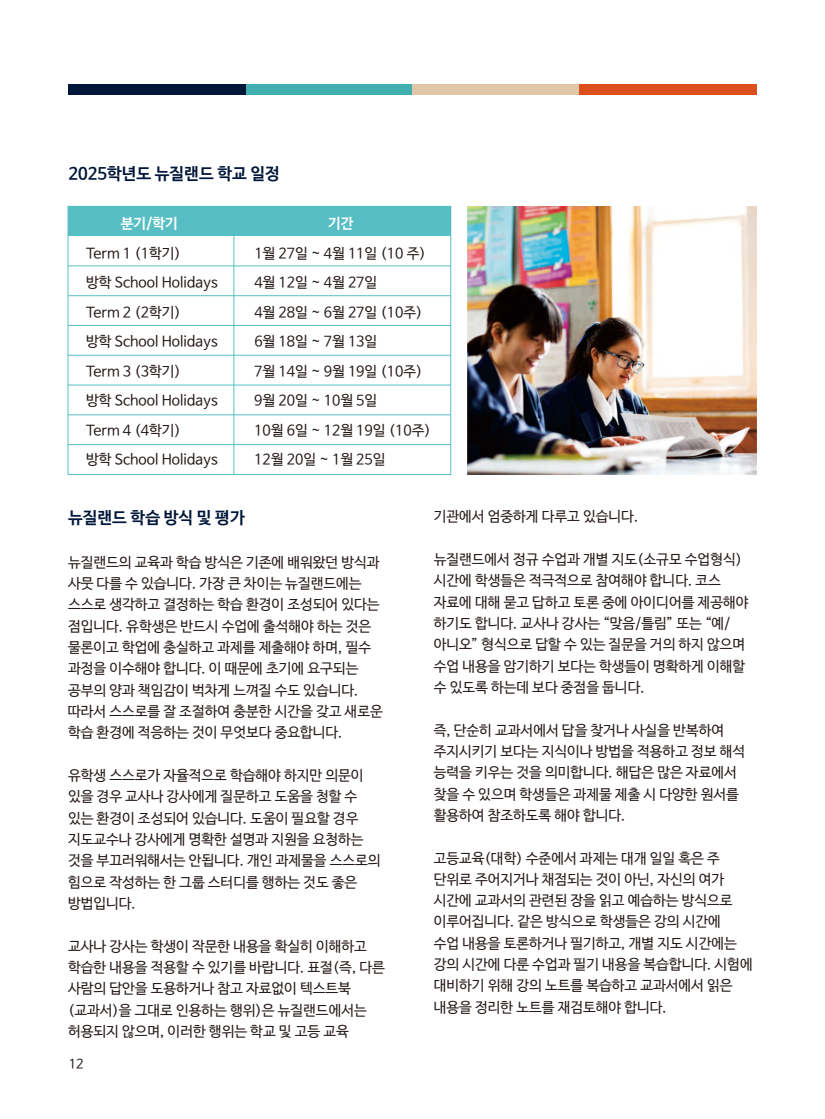
<style>
.page{position:relative;width:825px;height:1119px;background:#fff}
.page>*{position:absolute;margin:0;border:0;box-sizing:border-box;transform-origin:0 0}
.t1{font:700 16.5px "Nanum Barun Gothic";color:#011639}
.t2{font:14.25px/29.5px "Nanum Barun Gothic";color:#231916}
.t3{font:700 14.25px "Nanum Barun Gothic";color:#fff}
.t4{font:12.75px "Nanum Barun Gothic";color:#231916}
</style>
<div class="page">
<div style="left:68px;top:206px;width:383px;height:30px;background:#57bfc4"></div>
<div style="left:68px;top:206px;width:383px;height:269px;border:1px solid #57bfc4"></div>
<hr style="left:68px;top:265px;width:383px;height:1px;background:#57bfc4">
<hr style="left:68px;top:295px;width:383px;height:1px;background:#57bfc4">
<hr style="left:68px;top:325px;width:383px;height:1px;background:#57bfc4">
<hr style="left:68px;top:355px;width:383px;height:1px;background:#57bfc4">
<hr style="left:68px;top:384px;width:383px;height:1px;background:#57bfc4">
<hr style="left:68px;top:414px;width:383px;height:1px;background:#57bfc4">
<hr style="left:68px;top:444px;width:383px;height:1px;background:#57bfc4">
<hr style="left:233px;top:206px;width:1px;height:268px;background:#57bfc4">
<img style="left:468px;top:206px;width:289px;height:268px">
<div style="left:68px;top:84px;width:178px;height:11px;background:#011639"></div>
<div style="left:246px;top:84px;width:166px;height:11px;background:#41afb0"></div>
<div style="left:412px;top:84px;width:167px;height:11px;background:#dec6a6"></div>
<div style="left:579px;top:84px;width:178px;height:11px;background:#dd4f1c"></div>
<p class="t1" style="left:69px;top:165px;width:213px">2025학년도 뉴질랜드 학교 일정</p>
<p class="t3" style="left:121px;top:215px;width:59px">분기/학기</p>
<p class="t3" style="left:328px;top:215px;width:27px">기간</p>
<p class="t2" style="left:86px;top:239px;width:133px">Term 1 (1학기)<br>방학 School Holidays<br>Term 2 (2학기)<br>방학 School Holidays<br>Term 3 (3학기)<br>방학 School Holidays<br>Term 4 (4학기)<br>방학 School Holidays</p>
<p class="t2" style="left:254px;top:239px;width:178px">1월 27일 ~ 4월 11일 (10 주)<br>4월 12일 ~ 4월 27일<br>4월 28일 ~ 6월 27일 (10주)<br>6월 18일 ~ 7월 13일<br>7월 14일 ~ 9월 19일 (10주)<br>9월 20일 ~ 10월 5일<br>10월 6일 ~ 12월 19일 (10주)<br>12월 20일 ~ 1월 25일</p>
<p class="t1" style="left:68px;top:509px;width:178px">뉴질랜드 학습 방식 및 평가</p>
<p class="t2" style="left:434px;top:502px;width:206px">기관에서 엄중하게 다루고 있습니다.</p>
<p class="t2" style="left:68px;top:548px;width:313px">뉴질랜드의 교육과 학습 방식은 기존에 배워왔던 방식과</p>
<p class="t2" style="left:434px;top:545px;width:310px">뉴질랜드에서 정규 수업과 개별 지도(소규모 수업형식)</p>
<p class="t2" style="left:68px;top:569px;width:295px">사뭇 다를 수 있습니다. 가장 큰 차이는 뉴질랜드에는</p>
<p class="t2" style="left:434px;top:566px;width:289px">시간에 학생들은 적극적으로 참여해야 합니다. 코스</p>
<p class="t2" style="left:68px;top:590px;width:313px">스스로 생각하고 결정하는 학습 환경이 조성되어 있다는</p>
<p class="t2" style="left:434px;top:588px;width:316px">자료에 대해 묻고 답하고 토론 중에 아이디어를 제공해야</p>
<p class="t2" style="left:68px;top:612px;width:305px">점입니다. 유학생은 반드시 수업에 출석해야 하는 것은</p>
<p class="t2" style="left:434px;top:609px;width:298px">하기도 합니다. 교사나 강사는 “맞음/틀림” 또는 “예/</p>
<p class="t2" style="left:68px;top:633px;width:305px">물론이고 학업에 충실하고 과제를 제출해야 하며, 필수</p>
<p class="t2" style="left:434px;top:630px;width:313px">아니오” 형식으로 답할 수 있는 질문을 거의 하지 않으며</p>
<p class="t2" style="left:68px;top:654px;width:292px">과정을 이수해야 합니다. 이 때문에 초기에 요구되는</p>
<p class="t2" style="left:434px;top:652px;width:313px">수업 내용을 암기하기 보다는 학생들이 명확하게 이해할</p>
<p class="t2" style="left:68px;top:676px;width:292px">공부의 양과 책임감이 벅차게 느껴질 수도 있습니다.</p>
<p class="t2" style="left:434px;top:673px;width:212px">수 있도록 하는데 보다 중점을 둡니다.</p>
<p class="t2" style="left:68px;top:701px;width:316px;line-height:21.3px">따라서 스스로를 잘 조절하여 충분한 시간을 갖고 새로운 학습 환경에 적응하는 것이 무엇보다 중요합니다.</p>
<p class="t2" style="left:434px;top:720px;width:313px;line-height:21.3px">즉, 단순히 교과서에서 답을 찾거나 사실을 반복하여 주지시키기 보다는 지식이나 방법을 적용하고 정보 해석</p>
<p class="t2" style="left:68px;top:761px;width:297px">유학생 스스로가 자율적으로 학습해야 하지만 의문이</p>
<p class="t2" style="left:434px;top:758px;width:305px">능력을 키우는 것을 의미합니다. 해답은 많은 자료에서</p>
<p class="t2" style="left:68px;top:782px;width:291px">있을 경우 교사나 강사에게 질문하고 도움을 청할 수</p>
<p class="t2" style="left:434px;top:779px;width:307px">찾을 수 있으며 학생들은 과제물 제출 시 다양한 원서를</p>
<p class="t2" style="left:68px;top:803px;width:292px">있는 환경이 조성되어 있습니다. 도움이 필요할 경우</p>
<p class="t2" style="left:434px;top:801px;width:193px">활용하여 참조하도록 해야 합니다.</p>
<p class="t2" style="left:68px;top:829px;width:314px;line-height:21.3px">지도교수나 강사에게 명확한 설명과 지원을 요청하는 것을 부끄러워해서는 안됩니다. 개인 과제물을 스스로의</p>
<p class="t2" style="left:434px;top:843px;width:288px">고등교육(대학) 수준에서 과제는 대개 일일 혹은 주</p>
<p class="t2" style="left:68px;top:867px;width:291px">힘으로 작성하는 한 그룹 스터디를 행하는 것도 좋은</p>
<p class="t2" style="left:434px;top:865px;width:292px">단위로 주어지거나 채점되는 것이 아닌, 자신의 여가</p>
<p class="t2" style="left:68px;top:889px;width:69px">방법입니다.</p>
<p class="t2" style="left:434px;top:890px;width:300px;line-height:21.3px">시간에 교과서의 관련된 장을 읽고 예습하는 방식으로 이루어집니다. 같은 방식으로 학생들은 강의 시간에</p>
<p class="t2" style="left:68px;top:931px;width:300px">교사나 강사는 학생이 작문한 내용을 확실히 이해하고</p>
<p class="t2" style="left:434px;top:928px;width:305px">수업 내용을 토론하거나 필기하고, 개별 지도 시간에는</p>
<p class="t2" style="left:68px;top:953px;width:318px">학습한 내용을 적용할 수 있기를 바랍니다. 표절(즉, 다른</p>
<p class="t2" style="left:434px;top:950px;width:320px">강의 시간에 다룬 수업과 필기 내용을 복습합니다. 시험에</p>
<p class="t2" style="left:68px;top:974px;width:284px">사람의 답안을 도용하거나 참고 자료없이 텍스트북</p>
<p class="t2" style="left:434px;top:971px;width:300px">대비하기 위해 강의 노트를 복습하고 교과서에서 읽은</p>
<p class="t2" style="left:68px;top:995px;width:300px">(교과서)을 그대로 인용하는 행위)은 뉴질랜드에서는</p>
<p class="t2" style="left:434px;top:992px;width:235px">내용을 정리한 노트를 재검토해야 합니다.</p>
<p class="t2" style="left:68px;top:1016px;width:282px">허용되지 않으며, 이러한 행위는 학교 및 고등 교육</p>
<p class="t4" style="left:69px;top:1057px;width:16px">12</p>
</div>
